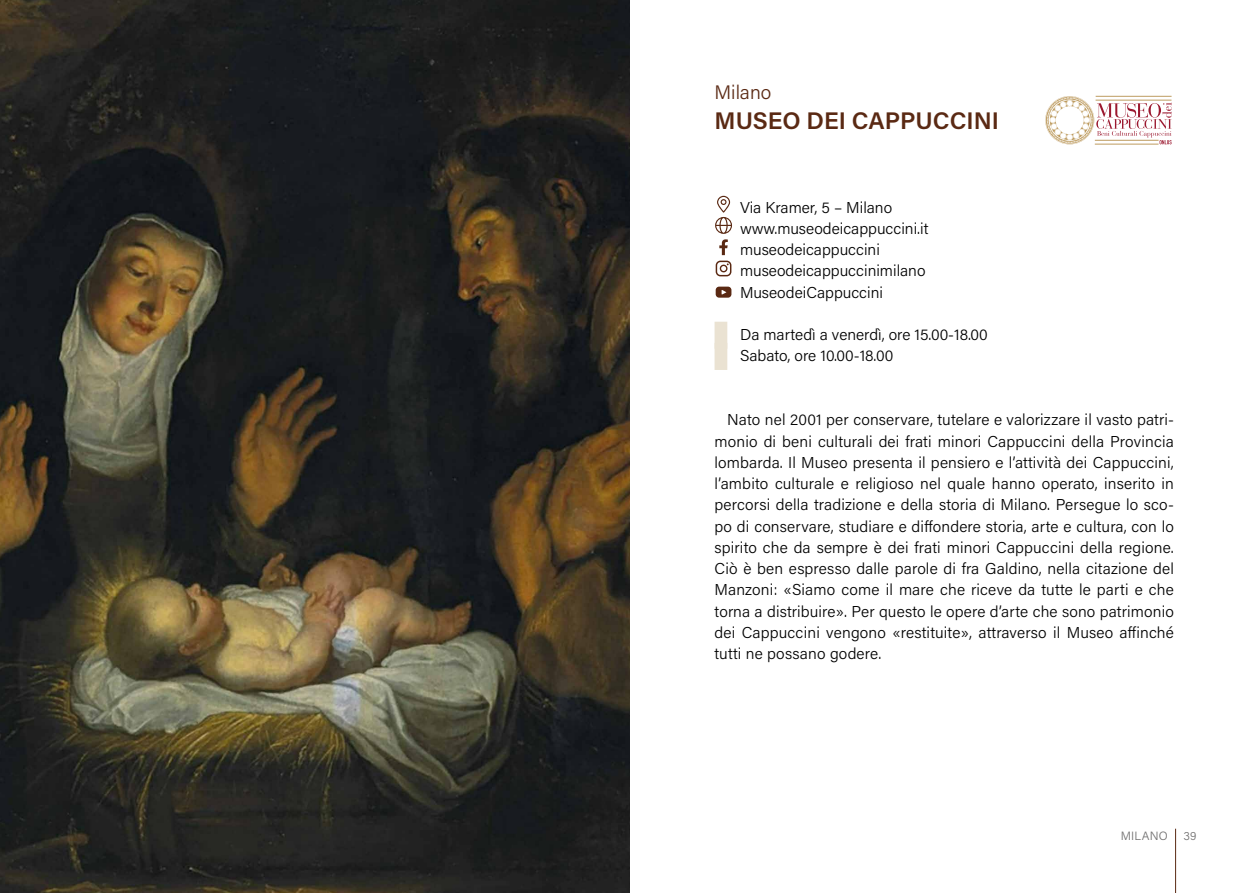
<style>
.page{position:relative;width:1259px;height:893px;background:#fff}
.page>*{position:absolute;margin:0;border:0;box-sizing:border-box;transform-origin:0 0}
.t1{font:600 24px "Acumin Pro";color:#5a2913}
.t2{font:300 19.5px "Acumin Pro";color:#5a2913}
.t3{font:300 15.75px/21.3px "Acumin Pro";color:#000}
.t4{font:300 12px "Acumin Pro";letter-spacing:.015em;color:#706f6f}
</style>
<div class="page">
<hr style="left:1175px;top:829px;width:1px;height:64px;background:#5a2913">
<img style="left:0;top:0;width:629px;height:893px">
<hr style="left:1094px;top:144px;width:64px;height:1px;background:#be9c60">
<svg style="left:1045px;top:96px;width:126px;height:48px"></svg>
<div style="left:714px;top:322px;width:13px;height:27px;background:#eae2d2"></div>
<div style="left:714px;top:343px;width:13px;height:27px;background:#eae2d2"></div>
<svg style="left:715px;top:196px;width:17px;height:59px"></svg>
<svg style="left:715px;top:261px;width:16px;height:15px"></svg>
<svg style="left:715px;top:287px;width:16px;height:11px"></svg>
<p class="t2" style="left:714px;top:79px;width:58px">Milano</p>
<h1 class="t1" style="left:714px;top:104px;width:286px">MUSEO DEI CAPPUCCINI</h1>
<p class="t3" style="left:740px;top:196px;width:190px">Via Kramer, 5 – Milano www.museodeicappuccini.it museodeicappuccini museodeicappuccinimilano<br>MuseodeiCappuccini</p>
<p class="t3" style="left:740px;top:323px;width:249px">Da martedì a venerdì, ore 15.00-18.00<br>Sabato, ore 10.00-18.00</p>
<p class="t3" style="left:714px;top:408px;width:461px;text-align:justify;text-indent:13px">Nato nel 2001 per conservare, tutelare e valorizzare il vasto patri&shy;monio di beni culturali dei frati minori Cappuccini della Provincia lombarda. Il Museo presenta il pensiero e l’attività dei Cappuccini, l’ambito culturale e religioso nel quale hanno operato, inserito in percorsi della tradizione e della storia di Milano. Persegue lo sco&shy;po di conservare, studiare e diffondere storia, arte e cultura, con lo spirito che da sempre è dei frati minori Cappuccini della regione.<br>Ciò è ben espresso dalle parole di fra Galdino, nella citazione del Manzoni: «Siamo come il mare che riceve da tutte le parti e che torna a distribuire». Per questo le opere d’arte che sono patrimonio dei Cappuccini vengono «restituite», attraverso il Museo affinché tutti ne possano godere.</p>
<p class="t4" style="left:1120px;top:827px;width:48px">MILANO</p>
<p class="t4" style="left:1183px;top:827px;width:15px">39</p>
</div>
